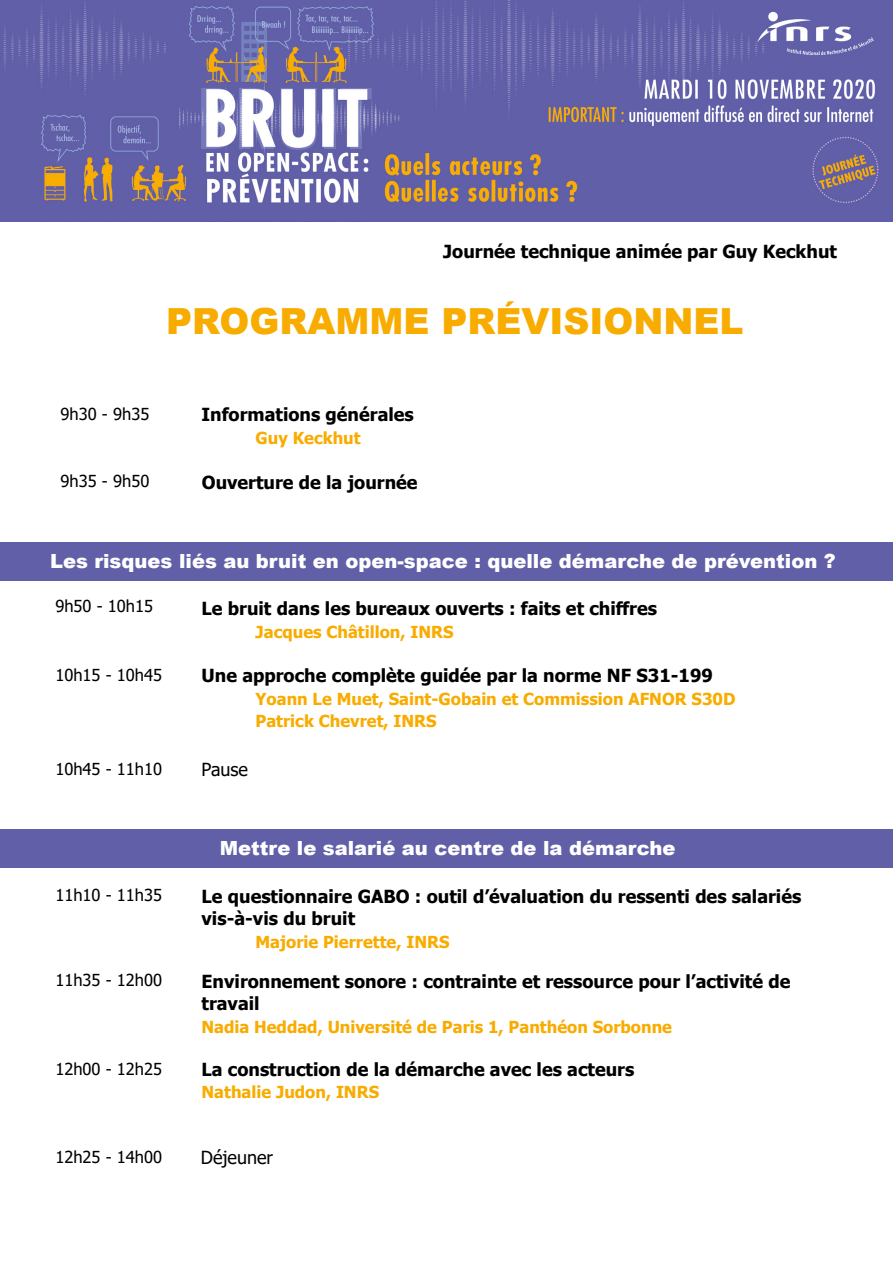
<style>
.page{position:relative;width:893px;height:1263px;background:#fff}
.page>*{position:absolute;margin:0;border:0;box-sizing:border-box;transform-origin:0 0}
.t1{font:900 36px "Arial";color:#f8ac00}
.t2{font:900 19.5px "Arial";color:#fff}
.t3{font:700 18px/22.5px "Tahoma";color:#000}
.t4{font:18px "Tahoma";color:#000}
.t5{font:700 16.5px/22.5px "Tahoma";color:#f8ac00}
.t6{font:16.5px "Tahoma";color:#000}
</style>
<div class="page">
<img style="left:0;top:0;width:893px;height:222px">
<div style="left:0;top:542px;width:893px;height:38px;background:#615fa8"></div>
<div style="left:0;top:829px;width:893px;height:38px;background:#615fa8"></div>
<p class="t3" style="left:443px;top:241px;width:395px">Journée technique animée par Guy Keckhut</p>
<h1 class="t1" style="left:166px;top:295px;width:579px">PROGRAMME PRÉVISIONNEL</h1>
<p class="t6" style="left:61px;top:403px;width:90px">9h30 - 9h35</p>
<p class="t3" style="left:202px;top:404px;width:214px">Informations générales</p>
<p class="t5" style="left:256px;top:427px;width:107px">Guy Keckhut</p>
<p class="t6" style="left:61px;top:470px;width:90px">9h35 - 9h50</p>
<p class="t3" style="left:202px;top:471px;width:217px">Ouverture de la journée</p>
<p class="t2" style="left:50px;top:547px;width:787px">Les risques liés au bruit en open-space : quelle démarche de prévention ?</p>
<p class="t6" style="left:55px;top:595px;width:99px">9h50 - 10h15</p>
<p class="t3" style="left:202px;top:598px;width:457px">Le bruit dans les bureaux ouverts : faits et chiffres</p>
<p class="t5" style="left:256px;top:621px;width:200px">Jacques Châtillon, INRS</p>
<p class="t6" style="left:55px;top:664px;width:108px">10h15 - 10h45</p>
<p class="t3" style="left:202px;top:665px;width:513px">Une approche complète guidée par la norme NF S31-199</p>
<p class="t5" style="left:256px;top:688px;width:481px">Yoann Le Muet, Saint-Gobain et Commission AFNOR S30D<br>Patrick Chevret, INRS</p>
<p class="t6" style="left:55px;top:758px;width:108px">10h45 - 11h10</p>
<p class="t4" style="left:202px;top:757px;width:48px">Pause</p>
<p class="t2" style="left:220px;top:834px;width:457px">Mettre le salarié au centre de la démarche</p>
<p class="t6" style="left:55px;top:884px;width:108px">11h10 - 11h35</p>
<p class="t3" style="left:202px;top:885px;width:601px">Le questionnaire GABO : outil d’évaluation du ressenti des salariés vis-à-vis du bruit</p>
<p class="t5" style="left:256px;top:931px;width:195px">Majorie Pierrette, INRS</p>
<p class="t6" style="left:55px;top:969px;width:108px">11h35 - 12h00</p>
<p class="t3" style="left:202px;top:970px;width:590px">Environnement sonore : contrainte et ressource pour l’activité de travail</p>
<p class="t5" style="left:202px;top:1016px;width:472px">Nadia Heddad, Université de Paris 1, Panthéon Sorbonne</p>
<p class="t6" style="left:55px;top:1058px;width:108px">12h00 - 12h25</p>
<p class="t3" style="left:202px;top:1059px;width:434px">La construction de la démarche avec les acteurs</p>
<p class="t5" style="left:202px;top:1082px;width:179px">Nathalie Judon, INRS</p>
<p class="t6" style="left:55px;top:1146px;width:108px">12h25 - 14h00</p>
<p class="t4" style="left:201px;top:1146px;width:74px">Déjeuner</p>
</div>
